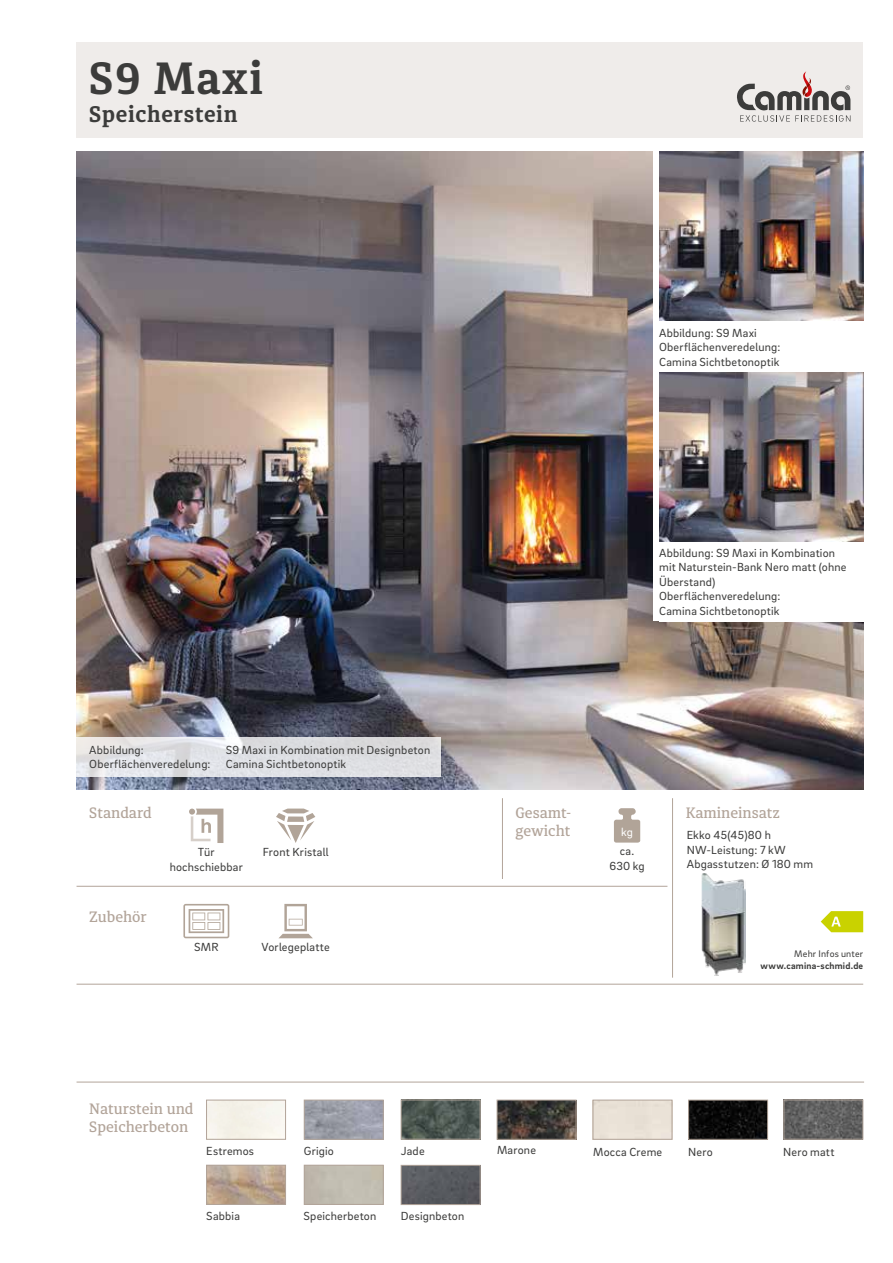
<style>
.page{position:relative;width:893px;height:1263px;background:#fff}
.page>*{position:absolute;margin:0;border:0;box-sizing:border-box;transform-origin:0 0}
.t1{font:700 45px "Diaria Pro";letter-spacing:.03em;color:#3c3c3b}
.t2{font:700 22.5px "Diaria Pro";letter-spacing:.03em;color:#3c3c3b}
.t3{font:500 15px/18px "Diaria Pro";color:#b2a499}
.t4{font:12px/14.4px "Brix Sans";letter-spacing:.015em;color:#3c3c3b}
.t5{font:12px/14.4px "Brix Sans";letter-spacing:.015em;color:#3b3b3a;text-align:center}
.t6{font:12px "Brix Sans";color:#fff}
.t7{font:700 9.75px "Brix Sans";letter-spacing:.02em;color:#3c3c3b}
.t8{font:9.75px "Brix Sans";letter-spacing:.02em;color:#3c3c3b}
</style>
<div class="page">
<div style="left:77px;top:43px;width:786px;height:95px;background:#efecea"></div>
<div style="left:593px;top:1100px;width:79px;height:39px;border:1px solid #b2a499"></div>
<img style="left:499px;top:1102px;width:75px;height:35px">
<div style="left:497px;top:1100px;width:79px;height:39px;border:1px solid #b2a499"></div>
<img style="left:208px;top:1167px;width:76px;height:36px">
<div style="left:206px;top:1165px;width:80px;height:40px;border:1px solid #b2a499"></div>
<div style="left:206px;top:1100px;width:80px;height:39px;border:1px solid #b2a499"></div>
<img style="left:690px;top:1102px;width:76px;height:35px">
<div style="left:688px;top:1100px;width:80px;height:39px;border:1px solid #b2a499"></div>
<img style="left:403px;top:1167px;width:75px;height:36px">
<div style="left:401px;top:1165px;width:79px;height:40px;border:1px solid #b2a499"></div>
<img style="left:306px;top:1102px;width:76px;height:35px">
<div style="left:304px;top:1100px;width:80px;height:39px;border:1px solid #b2a499"></div>
<img style="left:403px;top:1102px;width:75px;height:35px">
<div style="left:401px;top:1100px;width:79px;height:39px;border:1px solid #b2a499"></div>
<hr style="left:77px;top:1082px;width:787px;height:1px;background:#b2a499">
<img style="left:786px;top:1102px;width:75px;height:35px">
<div style="left:784px;top:1100px;width:79px;height:39px;border:1px solid #b2a499"></div>
<div style="left:304px;top:1165px;width:80px;height:40px;border:1px solid #b2a499"></div>
<svg style="left:737px;top:71px;width:113px;height:51px"></svg>
<hr style="left:672px;top:798px;width:1px;height:180px;background:#b2a499">
<hr style="left:77px;top:886px;width:590px;height:1px;background:#b2a499">
<svg style="left:614px;top:808px;width:26px;height:35px"></svg>
<hr style="left:502px;top:798px;width:1px;height:81px;background:#b2a499">
<hr style="left:77px;top:984px;width:786px;height:1px;background:#b2a499">
<img style="left:77px;top:152px;width:786px;height:637px">
<div style="left:653px;top:399px;width:210px;height:222px;background:#fff"></div>
<svg style="left:77px;top:737px;width:364px;height:40px;background:#dfe0e3"></svg>
<div style="left:653px;top:152px;width:210px;height:248px;background:#fff"></div>
<img style="left:659px;top:152px;width:204px;height:169px">
<img style="left:659px;top:372px;width:204px;height:170px">
<svg style="left:189px;top:809px;width:34px;height:34px"></svg>
<svg style="left:276px;top:808px;width:39px;height:35px"></svg>
<svg style="left:183px;top:904px;width:46px;height:34px"></svg>
<svg style="left:279px;top:904px;width:34px;height:34px"></svg>
<img style="left:702px;top:873px;width:44px;height:102px">
<svg style="left:821px;top:911px;width:42px;height:21px"></svg>
<h1 class="t1" style="left:89px;top:51px;width:175px">S9 Maxi</h1>
<h2 class="t2" style="left:89px;top:100px;width:150px">Speicherstein</h2>
<p class="t4" style="left:89px;top:742px;width:56px">Abbildung:</p>
<p class="t4" style="left:226px;top:742px;width:206px">S9 Maxi in Kombination mit Designbeton</p>
<p class="t4" style="left:89px;top:756px;width:123px">Oberflächenveredelung:</p>
<p class="t4" style="left:226px;top:756px;width:122px">Camina Sichtbetonoptik</p>
<p class="t3" style="left:89px;top:803px;width:64px">Standard</p>
<p class="t3" style="left:89px;top:907px;width:59px">Zubehör</p>
<p class="t5" style="left:170px;top:844px;width:75px">Tür hochschiebbar</p>
<p class="t5" style="left:263px;top:844px;width:67px">Front Kristall</p>
<p class="t5" style="left:194px;top:940px;width:26px">SMR</p>
<p class="t5" style="left:262px;top:940px;width:70px">Vorlegeplatte</p>
<p class="t3" style="left:89px;top:1100px;width:106px">Naturstein und<br>Speicherbeton</p>
<p class="t4" style="left:659px;top:325px;width:123px">Abbildung: S9 Maxi<br>Oberflächenveredelung:<br>Camina Sichtbetonoptik</p>
<p class="t4" style="left:659px;top:545px;width:189px">Abbildung: S9 Maxi in Kombination mit Naturstein-Bank Nero matt (ohne<br>Überstand)<br>Oberflächenveredelung:<br>Camina Sichtbetonoptik</p>
<p class="t3" style="left:516px;top:804px;width:57px">Gesamt&shy;gewicht</p>
<p class="t6" style="left:621px;top:824px;width:13px">kg</p>
<p class="t4" style="left:609px;top:844px;width:37px;text-align:center">ca.<br>630 kg</p>
<p class="t3" style="left:686px;top:804px;width:96px">Kamineinsatz</p>
<p class="t4" style="left:687px;top:827px;width:128px">Ekko 45(45)80 h<br>NW-Leistung: 7 kW<br>Abgasstutzen: Ø 180 mm</p>
<p class="t8" style="left:794px;top:948px;width:70px">Mehr Infos unter</p>
<p class="t7" style="left:761px;top:959px;width:104px">www.camina-schmid.de</p>
<p class="t4" style="left:206px;top:1143px;width:49px">Estremos</p>
<p class="t4" style="left:497px;top:1142px;width:40px">Marone</p>
<p class="t4" style="left:593px;top:1144px;width:71px">Mocca Creme</p>
<p class="t4" style="left:304px;top:1143px;width:32px">Grigio</p>
<p class="t4" style="left:401px;top:1143px;width:25px">Jade</p>
<p class="t4" style="left:783px;top:1144px;width:53px">Nero matt</p>
<p class="t4" style="left:688px;top:1144px;width:26px">Nero</p>
<p class="t4" style="left:206px;top:1208px;width:35px">Sabbia</p>
<p class="t4" style="left:304px;top:1208px;width:74px">Speicherbeton</p>
<p class="t4" style="left:401px;top:1208px;width:65px">Designbeton</p>
</div>
